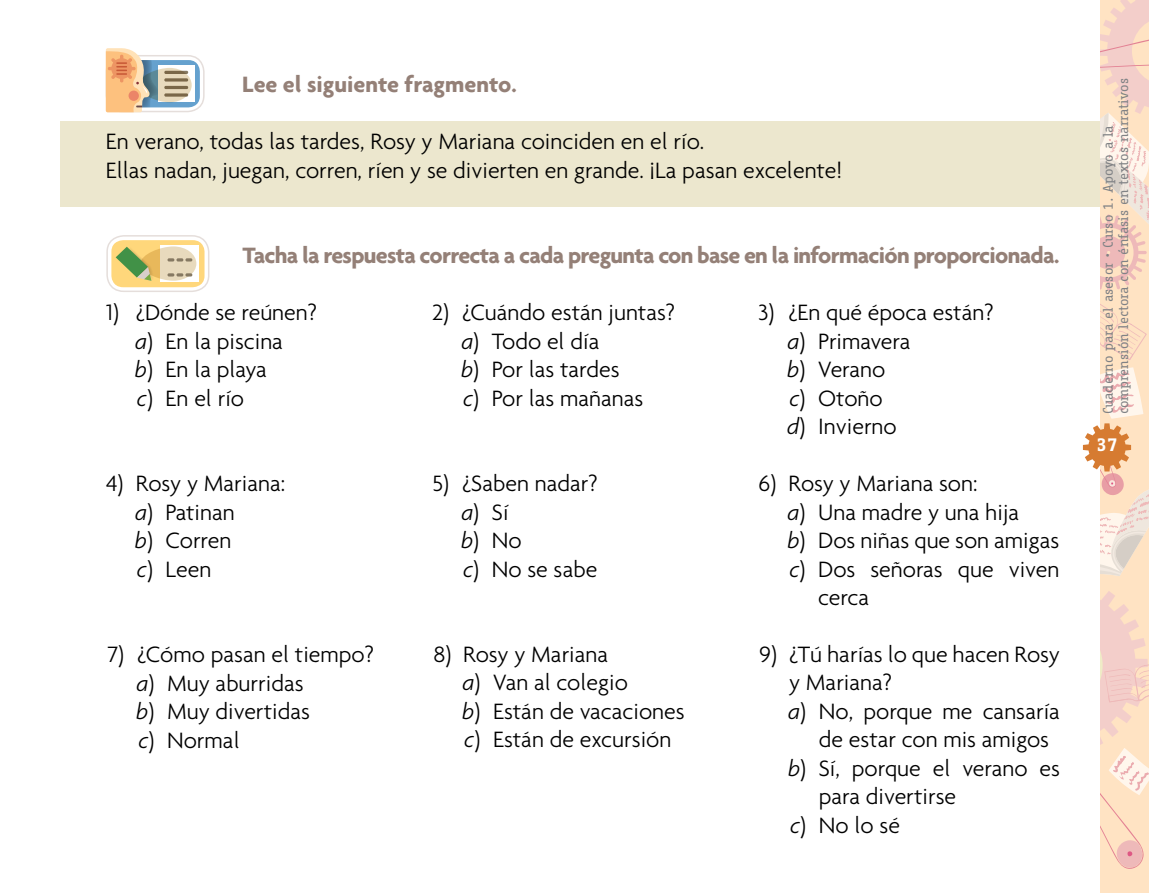
<style>
.page{position:relative;width:1149px;height:893px;background:#fff}
.page>*{position:absolute;margin:0;border:0;box-sizing:border-box;transform-origin:0 0}
.t1{font:300 24px/28.5px "Agenda";color:#000}
.t2{font:700 24px "Agenda";letter-spacing:-.03em;color:#948077}
.t3{font:700 24px "Agenda";color:#948077}
.t4{font:700 18px "Fago Office Serif";color:#fff}
.t5{font:13.5px/15px "Fago Office Serif";letter-spacing:-.005em;color:#808285}
.s1{font-style:italic}
</style>
<div class="page">
<div style="left:60px;top:121px;width:1041px;height:85px;background:#ece7ce"></div>
<div style="left:106px;top:235px;width:103px;height:57px;border:2px solid #e5dedb;border-radius:16px"></div>
<div style="left:111px;top:240px;width:93px;height:47px;background:#ffd77b;border-radius:12px"></div>
<div style="left:161px;top:245px;width:38px;height:37px;background:#fff"></div>
<svg style="left:116px;top:246px;width:80px;height:35px"></svg>
<div style="left:106px;top:55px;width:98px;height:57px;border:2px solid #e5dedb;border-radius:16px"></div>
<svg style="left:110px;top:60px;width:90px;height:47px"></svg>
<div style="left:158px;top:65px;width:36px;height:37px;background:#fff"></div>
<svg style="left:106px;top:48px;width:86px;height:64px"></svg>
<div style="left:1099px;top:0;width:49px;height:893px;background:#ffe3c3"></div>
<svg style="left:1099px;top:0;width:49px;height:291px"></svg>
<svg style="left:1099px;top:302px;width:47px;height:58px"></svg>
<svg style="left:1082px;top:367px;width:67px;height:505px"></svg>
<p class="t3" style="left:242px;top:70px;width:276px">Lee el siguiente fragmento.</p>
<p class="t1" style="left:106px;top:127px;width:737px">En verano, todas las tardes, Rosy y Mariana coinciden en el río.<br>Ellas nadan, juegan, corren, ríen y se divierten en grande. ¡La pasan excelente!</p>
<p class="t2" style="left:242px;top:241px;width:817px">Tacha la respuesta correcta a cada pregunta con base en la información proporcionada.</p>
<p class="t1" style="left:135px;top:298px;width:184px;text-indent:-29px">1) ¿Dónde se reúnen? <span class="s1">a</span>) En la piscina<br><span class="s1">b</span>) En la playa<br><span class="s1">c</span>) En el río</p>
<p class="t1" style="left:461px;top:298px;width:215px;text-indent:-29px">2) ¿Cuándo están juntas? <span class="s1">a</span>) Todo el día<br><span class="s1">b</span>) Por las tardes<br><span class="s1">c</span>) Por las mañanas</p>
<p class="t1" style="left:787px;top:298px;width:208px;text-indent:-29px">3) ¿En qué época están? <span class="s1">a</span>) Primavera<br><span class="s1">b</span>) Verano<br><span class="s1">c</span>) Otoño<br><span class="s1">d</span>) Invierno</p>
<p class="t1" style="left:135px;top:469px;width:152px;text-indent:-29px">4) Rosy y Mariana: <span class="s1">a</span>) Patinan<br><span class="s1">b</span>) Corren<br><span class="s1">c</span>) Leen</p>
<p class="t1" style="left:461px;top:469px;width:138px;text-indent:-29px">5) ¿Saben nadar? <span class="s1">a</span>) Sí<br><span class="s1">b</span>) No<br><span class="s1">c</span>) No se sabe</p>
<p class="t1" style="left:758px;top:469px;width:220px">6) Rosy y Mariana son:</p>
<p class="t1" style="left:787px;top:497px;width:233px"><span class="s1">a</span>) Una madre y una hija</p>
<p class="t1" style="left:787px;top:526px;width:273px"><span class="s1">b</span>) Dos niñas que son amigas</p>
<p class="t1" style="left:789px;top:554px;width:271px"><span class="s1">c</span>) Dos señoras que viven</p>
<p class="t1" style="left:818px;top:583px;width:53px">cerca</p>
<p class="t1" style="left:136px;top:640px;width:239px;text-indent:-29px">7) ¿Cómo pasan el tiempo? <span class="s1">a</span>) Muy aburridas<br><span class="s1">b</span>) Muy divertidas<br><span class="s1">c</span>) Normal</p>
<p class="t1" style="left:462px;top:640px;width:224px;text-indent:-29px">8) Rosy y Mariana<br><span class="s1">a</span>) Van al colegio<br><span class="s1">b</span>) Están de vacaciones <span class="s1">c</span>) Están de excursión</p>
<p class="t1" style="left:759px;top:640px;width:302px">9) ¿Tú harías lo que hacen Rosy</p>
<p class="t1" style="left:788px;top:668px;width:104px">y Mariana?</p>
<p class="t1" style="left:788px;top:697px;width:273px"><span class="s1">a</span>) No, porque me cansaría</p>
<p class="t1" style="left:818px;top:725px;width:232px">de estar con mis amigos</p>
<p class="t1" style="left:787px;top:754px;width:273px"><span class="s1">b</span>) Sí, porque el verano es</p>
<p class="t1" style="left:818px;top:782px;width:139px">para divertirse</p>
<p class="t1" style="left:790px;top:810px;width:111px"><span class="s1">c</span>) No lo sé</p>
<p class="t5" style="left:1100px;top:414px;width:338px;rotate:-90deg">Cuaderno para el asesor • Curso 1. Apoyo a la comprensión lectora con énfasis en textos narrativos</p>
<p class="t4" style="left:1096px;top:435px;width:22px">37</p>
</div>
